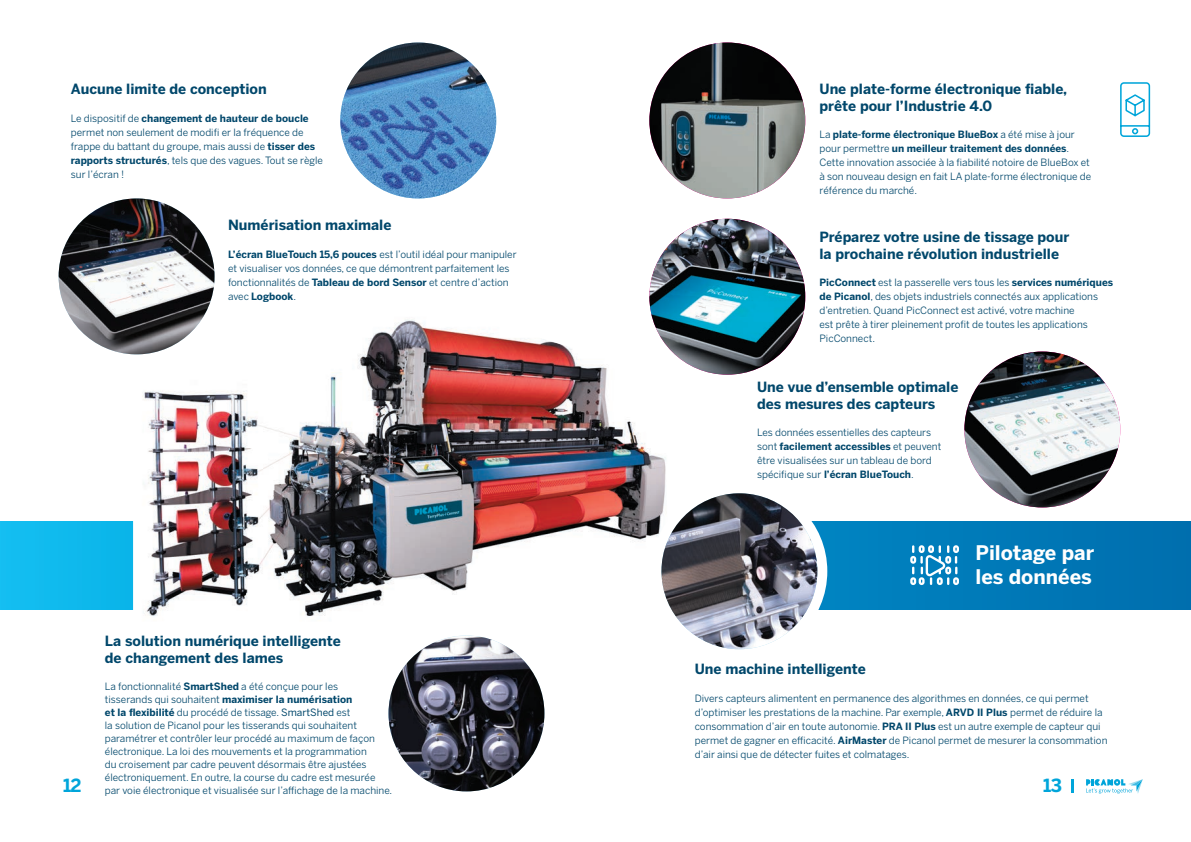
<style>
.page{position:relative;width:1191px;height:842px;background:#fff}
.page>*{position:absolute;margin:0;border:0;box-sizing:border-box;transform-origin:0 0}
.t1{font:700 20px/24px "Benton Sans";color:#fff}
.t2{font:700 18px "Benton Sans";color:#00a5da}
.t3{font:700 14px/16.8px "Benton Sans";color:#00476b}
.t4{font:10px/14px "Benton Sans";color:#00476b}
.s1{font-weight:700}
.s2{font-style:inherit}
</style>
<div class="page">
<svg style="left:0;top:521px;width:1191px;height:88px;background:#048ac6"></svg>
<svg style="left:910px;top:545px;width:49px;height:40px"></svg>
<img style="left:133px;top:234px;width:546px;height:383px">
<img style="left:59px;top:198px;width:155px;height:156px;border-radius:77px">
<img style="left:388px;top:635px;width:156px;height:156px;border-radius:78px">
<div style="left:651px;top:483px;width:176px;height:176px;background:#fff;border-radius:50%"></div>
<img style="left:649px;top:43px;width:156px;height:155px;border-radius:78px">
<img style="left:340px;top:43px;width:156px;height:155px;border-radius:77px">
<img style="left:661px;top:493px;width:156px;height:156px;border-radius:77px">
<svg style="left:1120px;top:82px;width:30px;height:55px"></svg>
<img style="left:649px;top:219px;width:156px;height:156px;border-radius:78px">
<img style="left:964px;top:351px;width:156px;height:156px;border-radius:78px">
<svg style="left:1086px;top:779px;width:56px;height:15px"></svg>
<svg style="left:1071px;top:779px;width:2px;height:13px"></svg>
<h3 class="t3" style="left:71px;top:81px;width:197px">Aucune limite de conception</h3>
<p class="t4" style="left:71px;top:112px;width:253px">Le dispositif de <span class="s1">changement de hauteur de boucle </span>permet non seulement de modifi er la fréquence de frappe du battant du groupe, mais aussi de <span class="s1">tisser des rapports structurés</span>, tels que des vagues. Tout se règle sur l’écran !</p>
<h3 class="t3" style="left:228px;top:217px;width:165px">Numérisation maximale</h3>
<p class="t4" style="left:228px;top:248px;width:290px"><span class="s1">L’écran BlueTouch 15,6 pouces</span> est l’outil idéal pour manipuler et visualiser vos données, ce que démontrent parfaitement les fonctionnalités de <span class="s1">Tableau de bord Sensor</span> et centre d’action avec <span class="s1">Logbook</span>.</p>
<h3 class="t3" style="left:819px;top:81px;width:249px">Une plate-forme électronique fiable, prête pour l’Industrie 4.0</h3>
<p class="t4" style="left:819px;top:128px;width:273px">La <span class="s1">plate-forme électronique BlueBox</span> a été mise à jour pour permettre <span class="s1">un meilleur traitement des données</span>.<br>Cette innovation associée à la fiabilité notoire de BlueBox et à son nouveau design en fait LA plate-forme électronique de référence du marché.</p>
<h3 class="t3" style="left:819px;top:229px;width:251px">Préparez votre usine de tissage pour la prochaine révolution industrielle</h3>
<p class="t4" style="left:819px;top:276px;width:295px"><span class="s1">PicConnect</span> est la passerelle vers tous les <span class="s1">services numériques de Picanol</span>, des objets industriels connectés aux applications d’entretien. Quand PicConnect est activé, votre machine<br>est prête à tirer pleinement profit de toutes les applications PicConnect.</p>
<h3 class="t3" style="left:757px;top:379px;width:203px">Une vue d’ensemble optimale des mesures des capteurs</h3>
<p class="t4" style="left:757px;top:426px;width:186px">Les données essentielles des capteurs sont <span class="s1">facilement accessibles</span> et peuvent être visualisées sur un tableau de bord spécifique sur <span class="s1">l’écran BlueTouch</span>.</p>
<h1 class="t1" style="left:975px;top:540px;width:120px">Pilotage par les données</h1>
<h3 class="t3" style="left:105px;top:633px;width:237px">La solution numérique intelligente de changement des lames</h3>
<p class="t4" style="left:105px;top:680px;width:289px;line-height:13px">La fonctionnalité <span class="s1">SmartShed</span> a été conçue pour les<br>tisserands qui souhaitent <span class="s1">maximiser la numérisation<br>et la flexibilité</span> du procédé de tissage. <span class="s2">SmartShed</span> est<br>la solution de Picanol pour les tisserands qui souhaitent paramétrer et contrôler leur procédé au maximum de façon électronique. La loi des mouvements et la programmation<br>du croisement par cadre peuvent désormais être ajustées électroniquement. En outre, la course du cadre est mesurée par voie électronique et visualisée sur l’affichage de la machine.</p>
<h3 class="t3" style="left:694px;top:661px;width:173px">Une machine intelligente</h3>
<p class="t4" style="left:694px;top:692px;width:414px">Divers capteurs alimentent en permanence des algorithmes en données, ce qui permet d’optimiser les prestations de la machine. Par exemple, <span class="s1">ARVD II Plus</span> permet de réduire la consommation d’air en toute autonomie. <span class="s1">PRA II Plus</span> est un autre exemple de capteur qui permet de gagner en efficacité. <span class="s1">AirMaster</span> de Picanol permet de mesurer la consommation d’air ainsi que de détecter fuites et colmatages.</p>
<h2 class="t2" style="left:63px;top:775px;width:20px">12</h2>
<h2 class="t2" style="left:1043px;top:775px;width:20px">13</h2>
</div>
